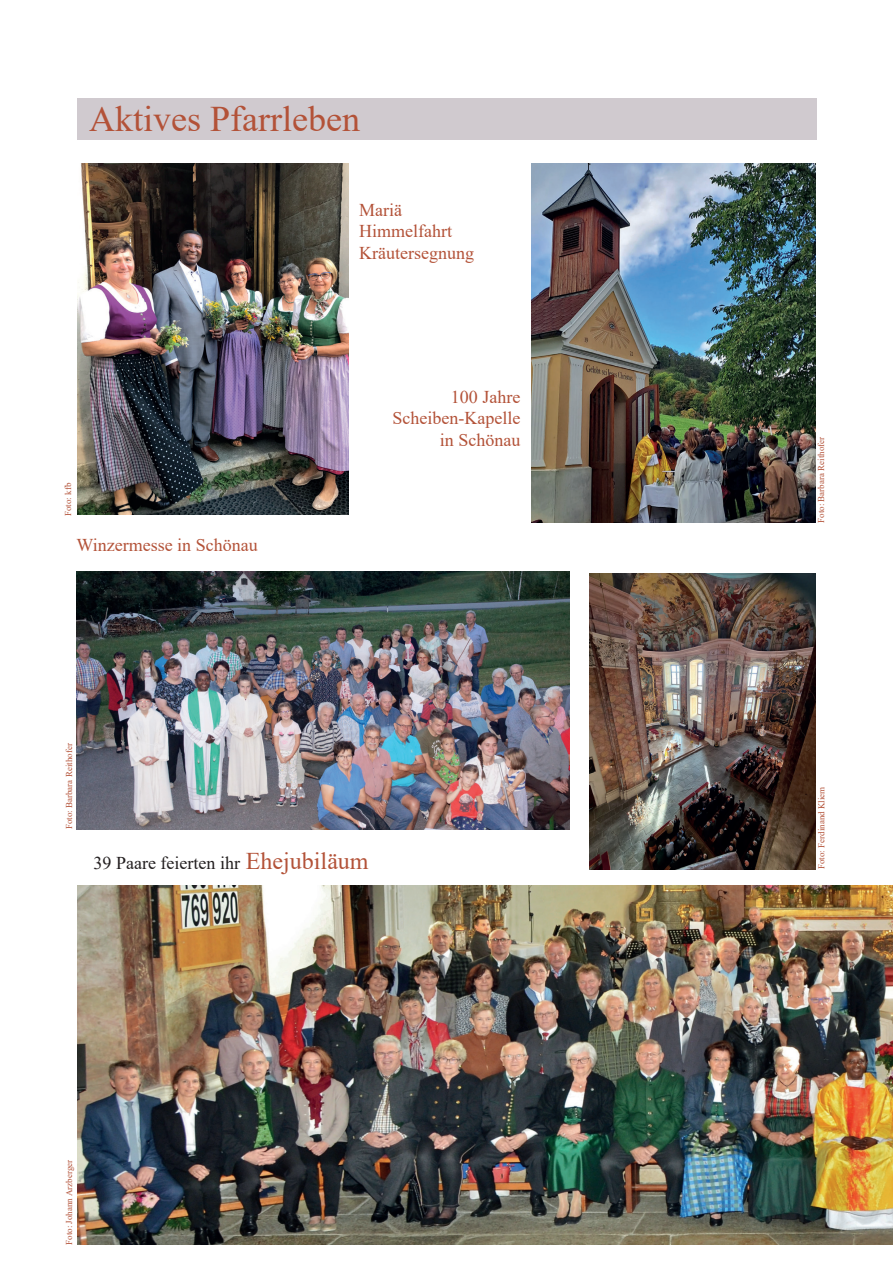
<style>
.page{position:relative;width:893px;height:1263px;background:#fff}
.page>*{position:absolute;margin:0;border:0;box-sizing:border-box;transform-origin:0 0}
.t1{font:36px "Times New Roman";color:#b35238}
.t2{font:18px/21.6px "Times New Roman";color:#b35238;text-align:right}
.t3{font:18px "Times New Roman";color:#231f20}
.t4{font:9px "Times New Roman";color:#b35238}
.s1{font-size:24px;color:#b35238}
</style>
<div class="page">
<div style="left:77px;top:98px;width:739px;height:42px;background:#d0cacf"></div>
<img style="left:78px;top:885px;width:815px;height:360px">
<img style="left:78px;top:164px;width:271px;height:350px">
<img style="left:77px;top:572px;width:493px;height:257px">
<img style="left:531px;top:164px;width:284px;height:359px">
<img style="left:589px;top:573px;width:226px;height:296px">
<p class="t1" style="left:89px;top:94px;width:272px">Aktives Pfarrleben</p>
<p class="t2" style="left:359px;top:198px;width:44px">Mariä</p>
<p class="t2" style="left:359px;top:220px;width:94px">Himmelfahrt</p>
<p class="t2" style="left:359px;top:242px;width:116px">Kräutersegnung</p>
<p class="t4" style="left:62px;top:516px;width:35px;rotate:-90deg">Foto: kfb</p>
<p class="t2" style="left:77px;top:533px;width:183px">Winzermesse in Schönau</p>
<p class="t2" style="left:451px;top:385px;width:71px">100 Jahre</p>
<p class="t2" style="left:392px;top:407px;width:129px">Scheiben-Kapelle in Schönau</p>
<p class="t4" style="left:63px;top:829px;width:88px;rotate:-90deg">Foto: Barbara Reithofer</p>
<p class="t3" style="left:94px;top:850px;width:277px">39 Paare feierten ihr <span class="s1">Ehejubiläum</span></p>
<p class="t4" style="left:63px;top:1245px;width:86px;rotate:-90deg">Foto: Johann Arzberger</p>
<p class="t4" style="left:815px;top:523px;width:88px;rotate:-90deg">Foto: Barbara Reithofer</p>
<p class="t4" style="left:815px;top:869px;width:84px;rotate:-90deg">Foto: Ferdinand Kliem</p>
</div>
